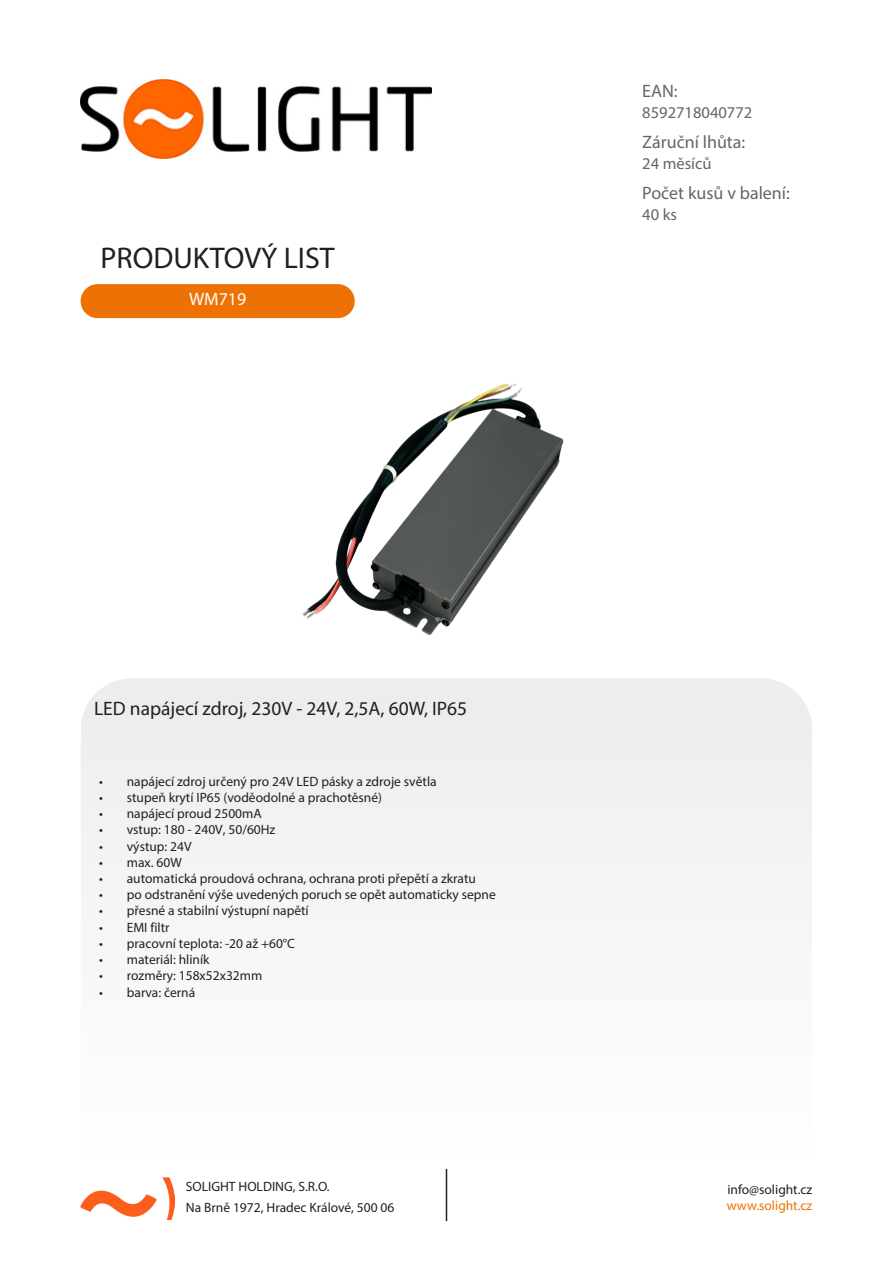
<style>
.page{position:relative;width:893px;height:1263px;background:#fff}
.page>*{position:absolute;margin:0;border:0;box-sizing:border-box;transform-origin:0 0}
.t1{font:30px "Myriad Pro";color:#231f20}
.t2{font:19.5px "Myriad Pro";color:#231f20}
.t3{font:18px "Myriad Pro";color:#666}
.Kód_produktu{font:18px "Myriad Pro";color:#fff}
.t4{font:16.5px "Myriad Pro";color:#666}
.t5{font:13.5px/21.6px "Myriad Pro";color:#231f20}
.t6{font:13.5px "Myriad Pro";color:#ee7203}
</style>
<div class="page">
<div style="left:81px;top:284px;width:274px;height:34px;background:#ee7203;border-radius:17px"></div>
<hr style="left:446px;top:1169px;width:1px;height:52px;background:#231f20">
<img style="left:81px;top:1178px;width:94px;height:42px">
<div style="left:81px;top:678px;width:731px;height:216px;background:#f1f1f1"></div>
<img style="left:81px;top:79px;width:350px;height:79px">
<img style="left:302px;top:383px;width:262px;height:252px">
<h3 class="t3" style="left:642px;top:80px;width:37px">EAN:</h3>
<h1 class="t1" style="left:101px;top:239px;width:236px">PRODUKTOVÝ LIST</h1>
<p class="Kód_produktu" style="left:189px;top:288px;width:59px">WM719</p>
<p class="t4" style="left:642px;top:103px;width:112px">8592718040772</p>
<p class="t4" style="left:642px;top:154px;width:71px">24 měsíců</p>
<p class="t4" style="left:642px;top:205px;width:36px">40 ks</p>
<h3 class="t3" style="left:642px;top:131px;width:105px">Záruční lhůta:</h3>
<h3 class="t3" style="left:642px;top:182px;width:149px">Počet kusů v balení:</h3>
<p class="t2" style="left:94px;top:697px;width:375px">LED napájecí zdroj, 230V - 24V, 2,5A, 60W, IP65</p>
<p class="t5" style="left:99px;top:770px;width:339px">• napájecí zdroj určený pro 24V LED pásky a zdroje světla</p>
<p class="t5" style="left:99px;top:786px;width:284px">• stupeň krytí IP65 (voděodolné a prachotěsné)</p>
<p class="t5" style="left:99px;top:803px;width:164px">• napájecí proud 2500mA</p>
<p class="t5" style="left:99px;top:819px;width:178px">• vstup: 180 - 240V, 50/60Hz</p>
<p class="t5" style="left:99px;top:835px;width:94px">• výstup: 24V</p>
<p class="t5" style="left:99px;top:851px;width:84px">• max. 60W</p>
<p class="t5" style="left:99px;top:867px;width:378px">• automatická proudová ochrana, ochrana proti přepětí a zkratu</p>
<p class="t5" style="left:99px;top:884px;width:398px">• po odstranění výše uvedených poruch se opět automaticky sepne</p>
<p class="t5" style="left:99px;top:900px;width:211px">• přesné a stabilní výstupní napětí</p>
<p class="t5" style="left:99px;top:916px;width:72px">• EMI filtr</p>
<p class="t5" style="left:99px;top:932px;width:197px">• pracovní teplota: -20 až +60°C</p>
<p class="t5" style="left:99px;top:948px;width:112px">• materiál: hliník</p>
<p class="t5" style="left:99px;top:965px;width:165px">• rozměry: 158x52x32mm</p>
<p class="t5" style="left:99px;top:981px;width:98px">• barva: černá</p>
<p class="t5" style="left:186px;top:1175px;width:210px">SOLIGHT HOLDING, S.R.O.<br>Na Brně 1972, Hradec Králové, 500 06</p>
<p class="t5" style="left:727px;top:1178px;width:86px">info@solight.cz</p>
<p class="t6" style="left:727px;top:1197px;width:87px">www.solight.cz</p>
</div>
